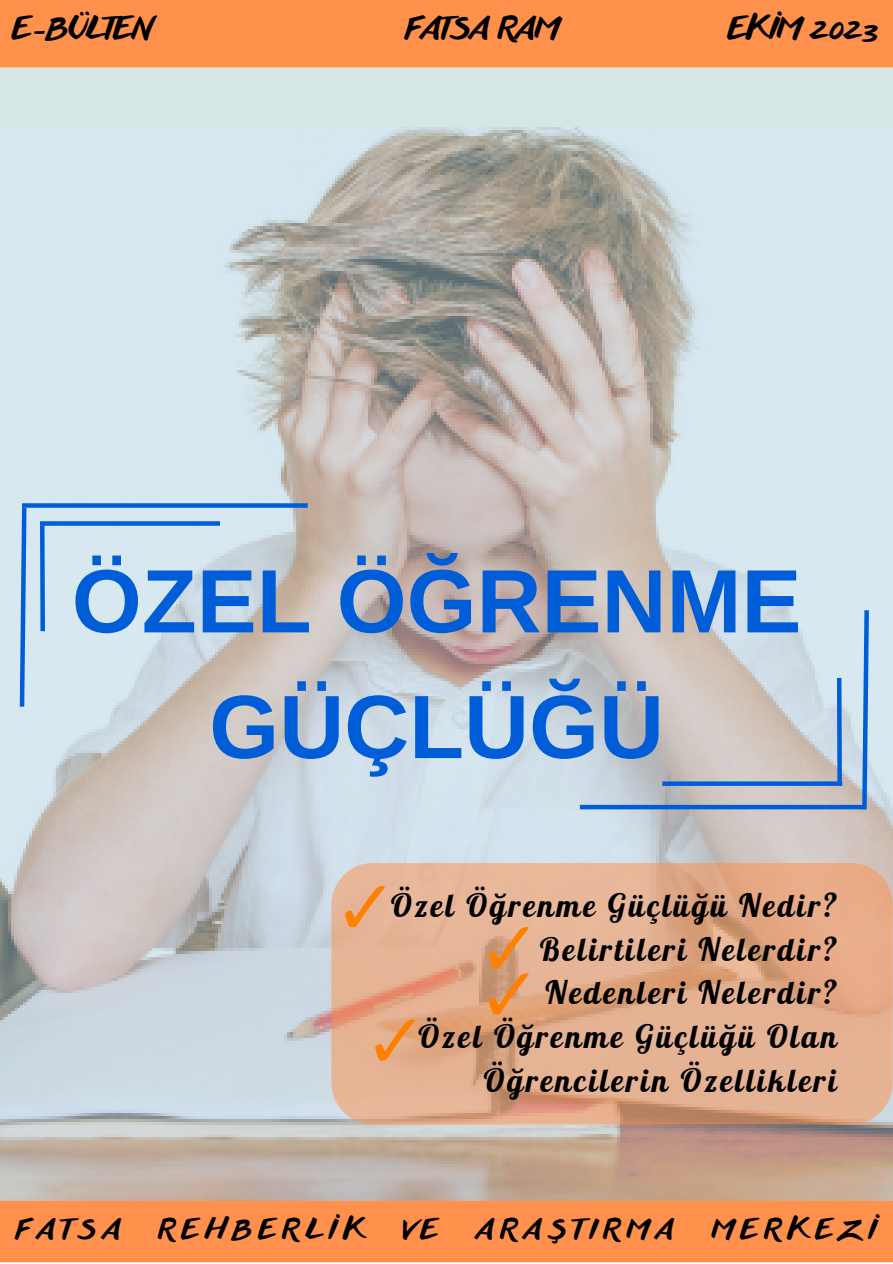
<style>
.page{position:relative;width:893px;height:1264px;background:#fff}
.page>*{position:absolute;margin:0;border:0;box-sizing:border-box;transform-origin:0 0}
.t1{font:700 89.85px/125.6px "Arimo";color:#005dd8;text-align:center}
.t2{font:31.5px "Lobster";letter-spacing:.09em;color:#000}
.t3{font:30px "Anothershabby";color:#000}
.t4{font:27px "Anothershabby";letter-spacing:.27em;color:#000}
</style>
<div class="page">
<div style="left:0;top:0;width:892px;height:67px;background:#ff914d"></div>
<img style="left:0;top:67px;width:892px;height:1134px">
<div style="left:0;top:1201px;width:892px;height:61px;background:#ff914d"></div>
<div style="left:22px;top:503px;width:286px;height:5px;background:#005dd8"></div>
<div style="left:580px;top:804px;width:285px;height:5px;background:#005dd8"></div>
<svg style="left:17px;top:503px;width:12px;height:208px;background:#87b4e6"></svg>
<svg style="left:859px;top:605px;width:12px;height:208px;background:#86b0e2"></svg>
<svg style="left:38px;top:521px;width:9px;height:114px"></svg>
<div style="left:40px;top:521px;width:180px;height:5px;background:#005dd8"></div>
<div style="left:662px;top:781px;width:180px;height:5px;background:#005dd8"></div>
<svg style="left:834px;top:673px;width:10px;height:115px"></svg>
<svg style="left:331px;top:863px;width:561px;height:261px;background:#e2ac8c"></svg>
<svg style="left:345px;top:885px;width:40px;height:42px;background:#eba773"></svg>
<svg style="left:489px;top:926px;width:40px;height:88px;background:#e09c66"></svg>
<svg style="left:375px;top:1019px;width:40px;height:41px;background:#e9a167"></svg>
<p class="t3" style="left:13px;top:12px;width:142px">E-BÜLTEN</p>
<p class="t3" style="left:406px;top:12px;width:155px">FATSA RAM</p>
<p class="t3" style="left:728px;top:12px;width:152px">EKİM 2023</p>
<p class="t1" style="left:72px;top:538px;width:731px">ÖZEL ÖĞRENME<br>GÜÇLÜĞÜ</p>
<p class="t2" style="left:390px;top:885px;width:447px">Özel Öğrenme Güçlüğü Nedir?</p>
<p class="t2" style="left:540px;top:929px;width:298px">Belirtileri Nelerdir?</p>
<p class="t2" style="left:545px;top:972px;width:293px">Nedenleri Nelerdir?</p>
<p class="t2" style="left:418px;top:1016px;width:420px">Özel Öğrenme Güçlüğü Olan</p>
<p class="t2" style="left:483px;top:1060px;width:356px">Öğrencilerin Özellikleri</p>
<p class="t4" style="left:17px;top:1213px;width:105px">FATSA</p>
<p class="t4" style="left:159px;top:1213px;width:207px">REHBERLİK</p>
<p class="t4" style="left:403px;top:1213px;width:36px">V E</p>
<p class="t4" style="left:477px;top:1213px;width:198px">ARAŞTIRMA</p>
<p class="t4" style="left:712px;top:1213px;width:165px">MERKEZİ</p>
</div>
